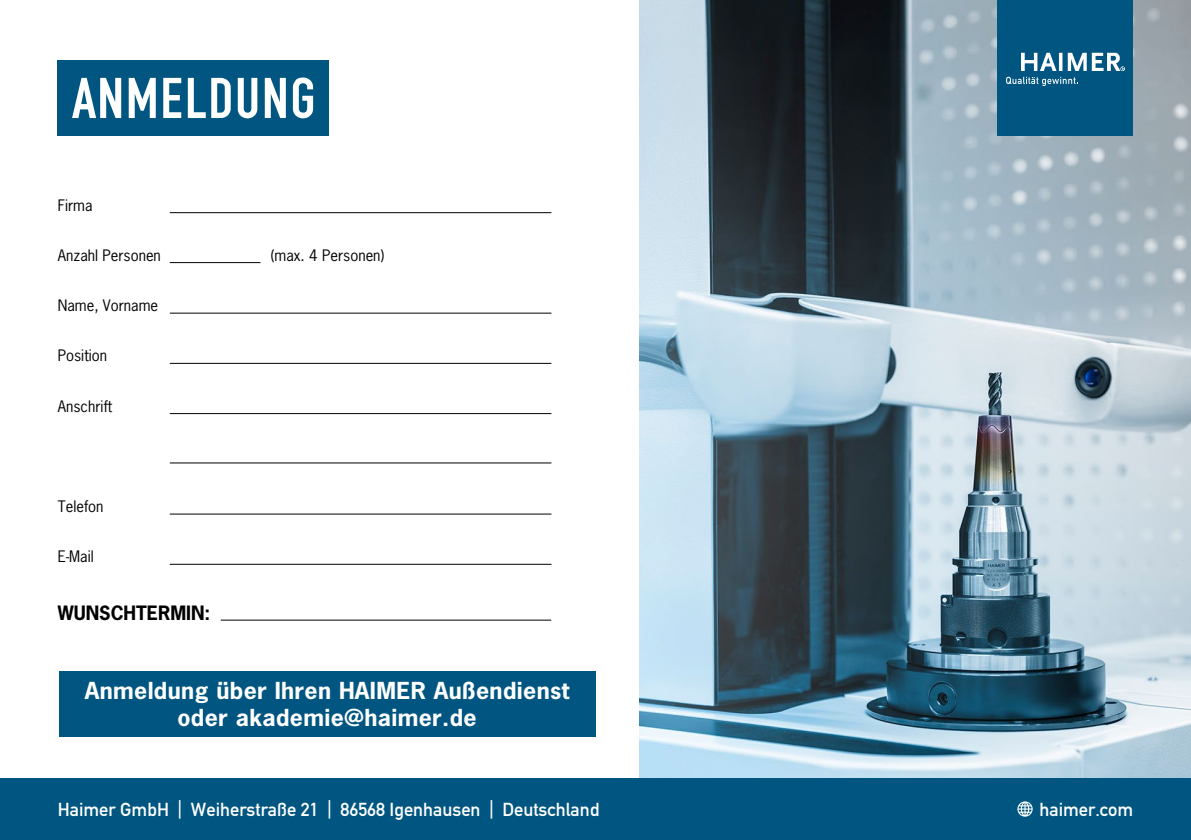
<style>
.page{position:relative;width:1191px;height:840px;background:#fff}
.page>*{position:absolute;margin:0;border:0;box-sizing:border-box;transform-origin:0 0}
.t1{font:60.2px "DIN 1451 Engschrift Regular";letter-spacing:.015em;color:#fff;scale:1.05 1}
.t2{font:700 22px/26.4px "News Gothic";letter-spacing:.015em;color:#fff;text-align:center;scale:1.05 1}
.t3{font:18.6px "DIN Mittelschrift";color:#fff}
.t4{font:700 18.6px "News Gothic";color:#000}
.t5{font:14.8px "News Gothic";color:#000}
</style>
<div class="page">
<img style="left:639px;top:0;width:552px;height:777px">
<div style="left:58px;top:60px;width:271px;height:76px;background:#005681"></div>
<hr style="left:170px;top:312px;width:381px;height:1px;background:#000">
<hr style="left:170px;top:363px;width:381px;height:1px;background:#000">
<hr style="left:170px;top:413px;width:381px;height:1px;background:#000">
<hr style="left:170px;top:513px;width:381px;height:1px;background:#000">
<hr style="left:170px;top:563px;width:381px;height:1px;background:#000">
<hr style="left:170px;top:212px;width:381px;height:1px;background:#000">
<hr style="left:170px;top:262px;width:90px;height:1px;background:#000">
<hr style="left:170px;top:462px;width:381px;height:1px;background:#000">
<hr style="left:221px;top:619px;width:330px;height:1px;background:#000">
<div style="left:59px;top:670px;width:536px;height:66px;background:#005681"></div>
<div style="left:997px;top:0;width:136px;height:136px;background:#005681"></div>
<svg style="left:1021px;top:53px;width:104px;height:18px"></svg>
<svg style="left:1006px;top:77px;width:70px;height:9px"></svg>
<div style="left:0;top:777px;width:1191px;height:62px;background:#005681"></div>
<svg style="left:1017px;top:801px;width:15px;height:15px"></svg>
<h1 class="t1" style="left:72px;top:63px;width:234px">ANMELDUNG</h1>
<p class="t5" style="left:58px;top:195px;width:36px">Firma</p>
<p class="t5" style="left:58px;top:246px;width:105px">Anzahl Personen</p>
<p class="t5" style="left:271px;top:246px;width:115px">(max. 4 Personen)</p>
<p class="t5" style="left:58px;top:296px;width:102px">Name, Vorname</p>
<p class="t5" style="left:58px;top:346px;width:51px">Position</p>
<p class="t5" style="left:58px;top:396px;width:56px">Anschrift</p>
<p class="t5" style="left:58px;top:496px;width:47px">Telefon</p>
<p class="t5" style="left:58px;top:547px;width:37px">E-Mail</p>
<p class="t4" style="left:58px;top:600px;width:154px">WUNSCHTERMIN:</p>
<h2 class="t2" style="left:85px;top:677px;width:463px">Anmeldung über Ihren HAIMER Außendienst oder akademie@haimer.de</h2>
<p class="t3" style="left:58px;top:797px;width:543px">Haimer GmbH | Weiherstraße 21 | 86568 Igenhausen | Deutschland</p>
<p class="t3" style="left:1039px;top:797px;width:95px">haimer.com</p>
</div>
